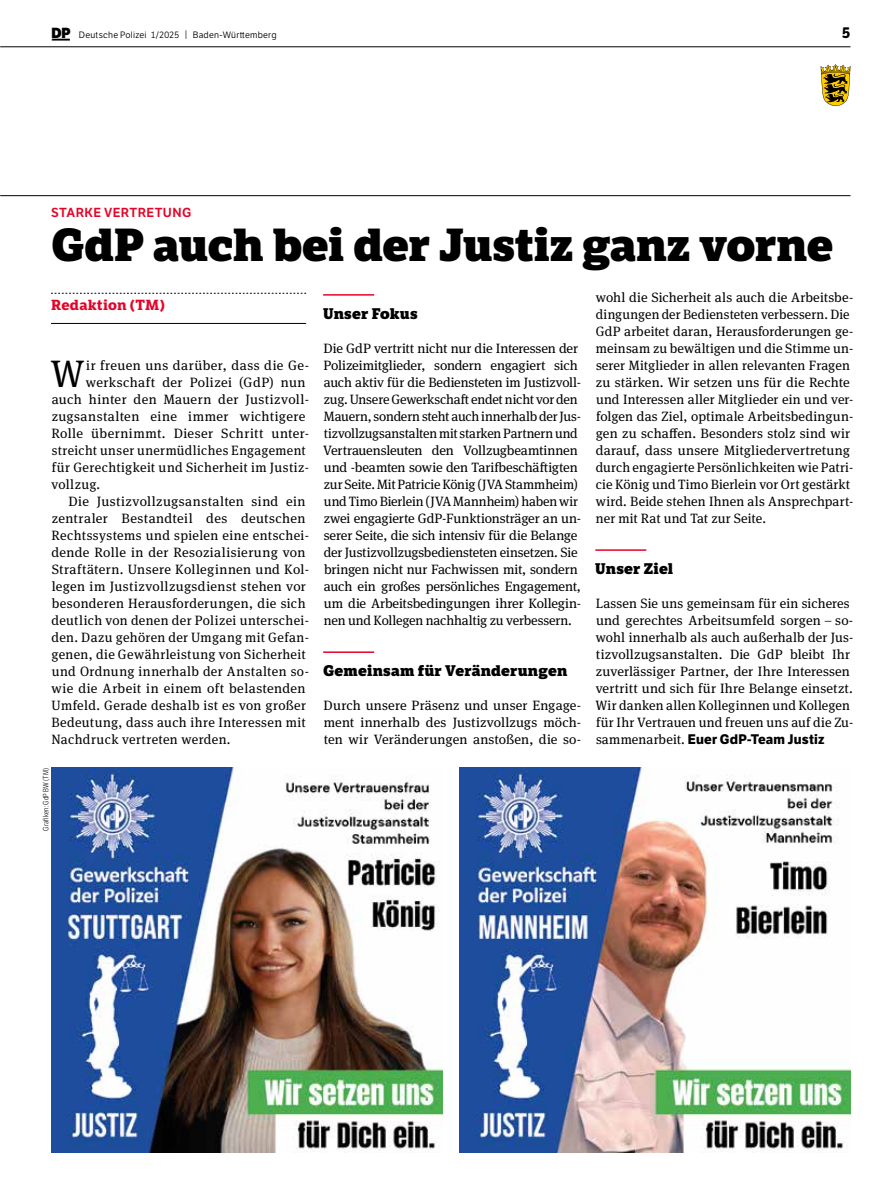
<style>
.page{position:relative;width:893px;height:1191px;background:#fff}
.page>*{position:absolute;margin:0;border:0;box-sizing:border-box;transform-origin:0 0}
.t1{font:800 45px "LFT Etica Sheriff";letter-spacing:-.01em;color:#000}
.t2{font:38.25px "Meta Serif Pro";color:#000}
.t3{font:800 15px "LFT Etica Sheriff";letter-spacing:.01em;color:#000}
.t4{font:700 15px "LFT Etica";color:#000}
.t5{font:700 14.25px "LFT Etica Sheriff";letter-spacing:.015em;color:#e40428}
.t6{font:13.5px/17px "Meta Serif Pro";letter-spacing:.01em;color:#000}
.t7{font:13.5px/17px "Meta Serif Pro";letter-spacing:-.01em;color:#000}
.t8{font:13.5px "Meta Serif Pro";letter-spacing:.03em;color:#000}
.t9{font:700 13.5px "LFT Etica";letter-spacing:.015em;color:#000}
.t10{font:13.5px "Meta Serif Pro";letter-spacing:.035em;color:#000}
.t11{font:12.75px "LFT Etica SB";letter-spacing:.03em;color:#e40428}
.t12{font:9px "LFT Etica Bk";letter-spacing:.025em;color:#000}
.t13{font:300 7.5px "LFT Etica Condensed";letter-spacing:.025em;color:#000}
.s1{font-family:"LFT Etica XB";font-size:14.25px}
.s2{font-size:9.3px}
.s3{font-family:"Meta Serif Pro";font-weight:400}
</style>
<div class="page">
<hr style="left:0;top:195px;width:850px;height:1px;background:#000">
<hr style="left:0;top:47px;width:850px;height:1px;background:#000">
<svg style="left:52px;top:39px;width:18px;height:2px"></svg>
<svg style="left:821px;top:64px;width:29px;height:42px"></svg>
<svg style="left:51px;top:293px;width:255px;height:1px"></svg>
<hr style="left:51px;top:323px;width:255px;height:1px;background:#000">
<hr style="left:323px;top:294px;width:51px;height:2px;background:#e40428">
<hr style="left:323px;top:651px;width:51px;height:2px;background:#e40428">
<hr style="left:595px;top:549px;width:51px;height:2px;background:#e40428">
<img style="left:51px;top:767px;width:391px;height:385px">
<img style="left:459px;top:768px;width:391px;height:384px">
<p class="t12" style="left:52px;top:29px;width:226px"><span class="s1">DP</span> Deutsche Polizei 1/2025 <span class="s2">|</span> Baden-Württemberg</p>
<p class="t4" style="left:842px;top:23px;width:10px">5</p>
<p class="t11" style="left:51px;top:205px;width:142px">STARKE VERTRETUNG</p>
<h1 class="t1" style="left:51px;top:217px;width:784px">GdP auch bei der Justiz ganz vorne</h1>
<p class="t5" style="left:51px;top:296px;width:115px">Redaktion (TM)</p>
<p class="t6" style="left:596px;top:288px;width:259px">wohl die Sicherheit als auch die Arbeitsbe&shy;dingungen der Bediensteten verbessern. Die GdP arbeitet daran, Herausforderungen ge&shy;meinsam zu bewältigen und die Stimme un&shy;serer Mitglieder in allen relevanten Fragen zu stärken. Wir setzen uns für die Rechte und Interessen aller Mitglieder ein und ver&shy;folgen das Ziel, optimale Arbeitsbedingun&shy;gen zu schaffen. Besonders stolz sind wir darauf, dass unsere Mitgliedervertretung durch engagierte Persönlichkeiten wie Patri&shy;cie König und Timo Bierlein vor Ort gestärkt wird. Beide stehen Ihnen als Ansprechpart&shy;ner mit Rat und Tat zur Seite.</p>
<p class="t3" style="left:595px;top:559px;width:80px">Unser Ziel</p>
<p class="t6" style="left:595px;top:594px;width:259px">Lassen Sie uns gemeinsam für ein sicheres und gerechtes Arbeitsumfeld sorgen – so&shy;wohl innerhalb als auch außerhalb der Jus&shy;tizvollzugsanstalten. Die GdP bleibt Ihr zuverlässiger Partner, der Ihre Interessen vertritt und sich für Ihre Belange einsetzt.<br>Wir danken allen Kolleginnen und Kollegen für Ihr Vertrauen und freuen uns auf die Zu-</p>
<p class="t9" style="left:596px;top:731px;width:230px"><span class="s3">sammenarbeit.</span> Euer GdP-Team Justiz</p>
<p class="t3" style="left:323px;top:304px;width:96px">Unser Fokus</p>
<p class="t7" style="left:323px;top:339px;width:260px">Die GdP vertritt nicht nur die Interessen der Polizeimitglieder, sondern engagiert sich auch aktiv für die Bediensteten im Justizvoll&shy;zug. Unsere Gewerkschaft endet nicht vor den Mauern, sondern steht auch innerhalb der Jus&shy;tizvollzugsanstalten mit starken Partnern und Vertrauensleuten den Vollzugbeamtinnen und -beamten sowie den Tarifbeschäftigten zur Seite. Mit Patricie König (JVA Stammheim) und Timo Bierlein (JVA Mannheim) haben wir zwei engagierte GdP-Funktionsträger an un&shy;serer Seite, die sich intensiv für die Belange der Justizvollzugsbediensteten einsetzen. Sie bringen nicht nur Fachwissen mit, sondern auch ein großes persönliches Engagement, um die Arbeitsbedingungen ihrer Kollegin&shy;nen und Kollegen nachhaltig zu verbessern.</p>
<p class="t3" style="left:323px;top:661px;width:246px">Gemeinsam für Veränderungen</p>
<p class="t6" style="left:324px;top:696px;width:259px;text-align:justify">Durch unsere Präsenz und unser Engage&shy;ment innerhalb des Justizvollzugs möch&shy;ten wir Veränderungen anstoßen, die so-</p>
<h2 class="t2" style="left:50px;top:346px;width:36px">W</h2>
<p class="t10" style="left:86px;top:355px;width:224px">ir freuen uns darüber, dass die Ge-</p>
<p class="t8" style="left:86px;top:372px;width:221px">werkschaft der Polizei (GdP) nun</p>
<p class="t8" style="left:52px;top:389px;width:259px">auch hinter den Mauern der Justizvoll-</p>
<p class="t8" style="left:52px;top:406px;width:255px">zugsanstalten eine immer wichtigere</p>
<p class="t8" style="left:52px;top:423px;width:259px">Rolle übernimmt. Dieser Schritt unter-</p>
<p class="t8" style="left:52px;top:440px;width:256px">streicht unser unermüdliches Engagement</p>
<p class="t8" style="left:52px;top:458px;width:259px">für Gerechtigkeit und Sicherheit im Justiz-</p>
<p class="t6" style="left:51px;top:475px;width:50px">vollzug.</p>
<p class="t8" style="left:69px;top:492px;width:239px">Die Justizvollzugsanstalten sind ein</p>
<p class="t8" style="left:52px;top:509px;width:255px">zentraler Bestandteil des deutschen</p>
<p class="t8" style="left:51px;top:526px;width:259px">Rechtssystems und spielen eine entschei-</p>
<p class="t6" style="left:52px;top:543px;width:256px">dende Rolle in der Resozialisierung von</p>
<p class="t8" style="left:52px;top:560px;width:259px">Straftätern. Unsere Kolleginnen und Kol-</p>
<p class="t8" style="left:52px;top:577px;width:256px">legen im Justizvollzugsdienst stehen vor</p>
<p class="t6" style="left:52px;top:594px;width:255px">besonderen Herausforderungen, die sich</p>
<p class="t8" style="left:52px;top:611px;width:259px">deutlich von denen der Polizei unterschei-</p>
<p class="t8" style="left:52px;top:628px;width:259px">den. Dazu gehören der Umgang mit Gefan-</p>
<p class="t6" style="left:51px;top:645px;width:256px">genen, die Gewährleistung von Sicherheit</p>
<p class="t8" style="left:52px;top:662px;width:259px">und Ordnung innerhalb der Anstalten so-</p>
<p class="t8" style="left:52px;top:679px;width:256px">wie die Arbeit in einem oft belastenden</p>
<p class="t6" style="left:52px;top:696px;width:256px">Umfeld. Gerade deshalb ist es von großer</p>
<p class="t8" style="left:51px;top:713px;width:256px">Bedeutung, dass auch ihre Interessen mit</p>
<p class="t6" style="left:51px;top:730px;width:181px">Nachdruck vertreten werden.</p>
<p class="t13" style="left:41px;top:830px;width:64px;rotate:-90deg">Grafiken: GdP BW (TM)</p>
</div>
